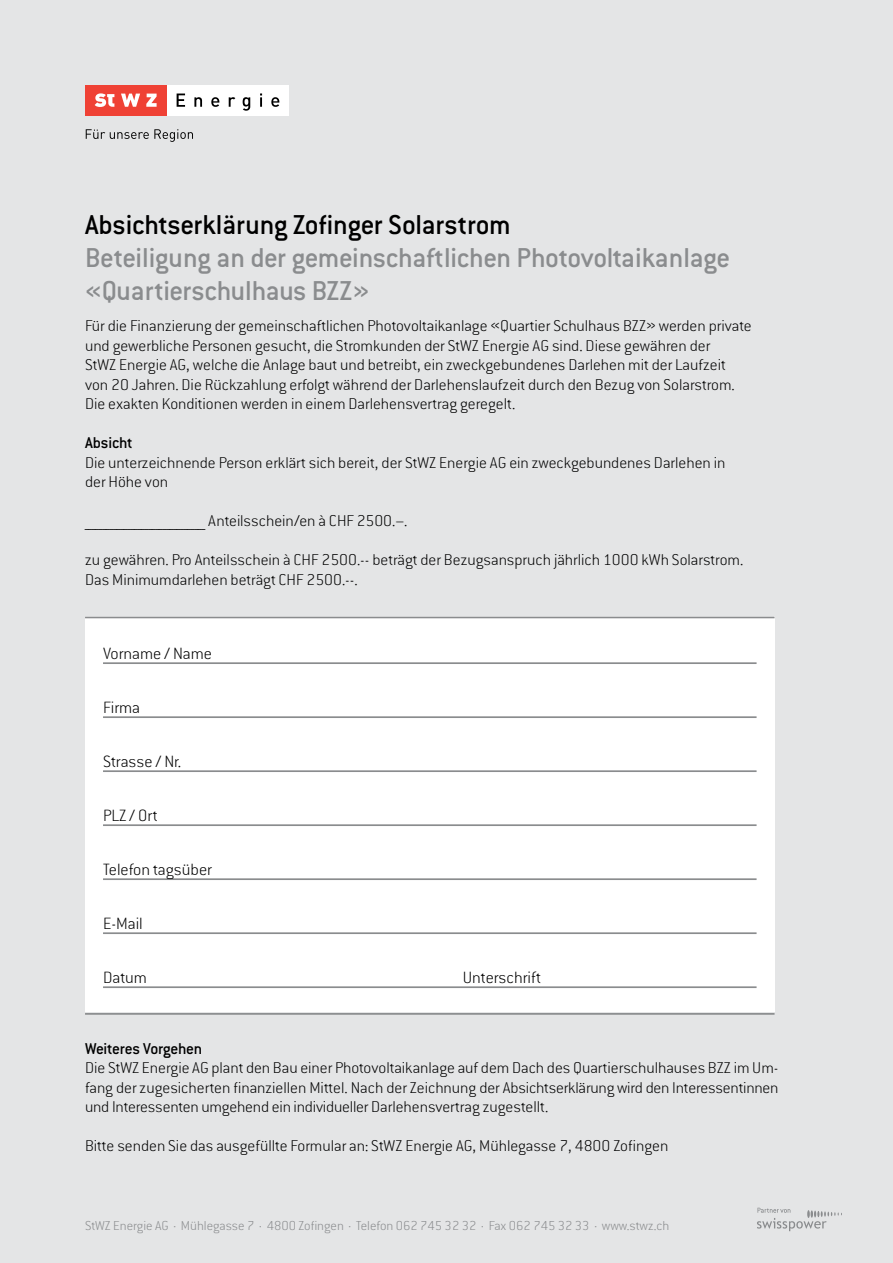
<style>
.page{position:relative;width:893px;height:1263px;background:#e4e5e6}
.page>*{position:absolute;margin:0;border:0;box-sizing:border-box;transform-origin:0 0}
.t1{font:500 30px/33px "Conduit ITC Pro";letter-spacing:-.015em;color:#8a8c8e}
.t2{font:500 30px "Conduit ITC Pro";letter-spacing:-.01em;color:#000}
.t3{font:200 18px "Conduit ITC Pro";color:#000}
.t4{font:200 17.25px/19.5px "Conduit ITC Pro";color:#000}
.t5{font:500 17.25px "Conduit ITC Pro";letter-spacing:-.015em;color:#000}
.t6{font:200 14.25px "Conduit ITC Pro";color:#8a8c8e}
</style>
<div class="page">
<div style="left:85px;top:617px;width:689px;height:395px;background:#fff"></div>
<hr style="left:103px;top:662px;width:654px;height:2px;background:#8a8c8e">
<hr style="left:103px;top:716px;width:654px;height:2px;background:#8a8c8e">
<hr style="left:103px;top:770px;width:654px;height:2px;background:#8a8c8e">
<hr style="left:103px;top:824px;width:654px;height:2px;background:#8a8c8e">
<hr style="left:103px;top:878px;width:654px;height:2px;background:#8a8c8e">
<hr style="left:103px;top:932px;width:654px;height:2px;background:#8a8c8e">
<hr style="left:103px;top:986px;width:654px;height:2px;background:#8a8c8e">
<hr style="left:85px;top:617px;width:689px;height:1px;background:#8a8c8e">
<hr style="left:85px;top:1013px;width:689px;height:2px;background:#8a8c8e">
<div style="left:166px;top:85px;width:123px;height:31px;background:#fff"></div>
<div style="left:85px;top:85px;width:81px;height:31px;background:#ef4135"></div>
<svg style="left:95px;top:93px;width:19px;height:14px"></svg>
<svg style="left:121px;top:94px;width:19px;height:13px"></svg>
<svg style="left:146px;top:94px;width:11px;height:13px"></svg>
<svg style="left:177px;top:94px;width:8px;height:13px"></svg>
<svg style="left:194px;top:97px;width:8px;height:10px"></svg>
<svg style="left:211px;top:97px;width:8px;height:10px"></svg>
<svg style="left:229px;top:97px;width:6px;height:10px"></svg>
<svg style="left:243px;top:97px;width:7px;height:14px"></svg>
<svg style="left:260px;top:93px;width:2px;height:14px"></svg>
<svg style="left:271px;top:97px;width:8px;height:10px"></svg>
<svg style="left:86px;top:129px;width:107px;height:13px"></svg>
<svg style="left:757px;top:1208px;width:85px;height:23px"></svg>
<h1 class="t2" style="left:85px;top:207px;width:427px">Absichtserklärung Zofinger Solarstrom</h1>
<h1 class="t1" style="left:85px;top:241px;width:647px">Beteiligung an der gemeinschaftlichen Photovoltaikanlage «Quartierschulhaus BZZ»</h1>
<p class="t4" style="left:85px;top:316px;width:668px">Für die Finanzierung der gemeinschaftlichen Photovoltaikanlage «Quartier Schulhaus BZZ» werden private und gewerbliche Personen gesucht, die Stromkunden der StWZ Energie AG sind. Diese gewähren der<br>StWZ Energie AG, welche die Anlage baut und betreibt, ein zweckgebundenes Darlehen mit der Laufzeit von 20 Jahren. Die Rückzahlung erfolgt während der Darlehenslaufzeit durch den Bezug von Solarstrom.<br>Die exakten Konditionen werden in einem Darlehensvertrag geregelt.</p>
<p class="t5" style="left:85px;top:433px;width:49px">Absicht</p>
<p class="t4" style="left:85px;top:453px;width:642px">Die unterzeichnende Person erklärt sich bereit, der StWZ Energie AG ein zweckgebundenes Darlehen in der Höhe von</p>
<p class="t4" style="left:85px;top:511px;width:324px">__________________________________ Anteilsschein/en à CHF 2500.−.</p>
<p class="t4" style="left:85px;top:550px;width:660px">zu gewähren. Pro Anteilsschein à CHF 2500.-- beträgt der Bezugsanspruch jährlich 1000 kWh Solarstrom.<br>Das Minimumdarlehen beträgt CHF 2500.--.</p>
<p class="t3" style="left:103px;top:644px;width:111px">Vorname / Name</p>
<p class="t3" style="left:103px;top:698px;width:39px">Firma</p>
<p class="t3" style="left:103px;top:752px;width:80px">Strasse / Nr.</p>
<p class="t3" style="left:103px;top:806px;width:56px">PLZ / Ort</p>
<p class="t3" style="left:103px;top:860px;width:110px">Telefon tagsüber</p>
<p class="t3" style="left:103px;top:914px;width:41px">E-Mail</p>
<p class="t3" style="left:103px;top:968px;width:45px">Datum</p>
<p class="t3" style="left:463px;top:968px;width:80px">Unterschrift</p>
<p class="t5" style="left:85px;top:1039px;width:119px">Weiteres Vorgehen</p>
<p class="t4" style="left:85px;top:1058px;width:695px;text-align:justify">Die StWZ Energie AG plant den Bau einer Photovoltaikanlage auf dem Dach des Quartierschulhauses BZZ im Um&shy;fang der zugesicherten finanziellen Mittel. Nach der Zeichnung der Absichtserklärung wird den Interessentinnen und Interessenten umgehend ein individueller Darlehensvertrag zugestellt.</p>
<p class="t4" style="left:85px;top:1136px;width:585px">Bitte senden Sie das ausgefüllte Formular an: StWZ Energie AG, Mühlegasse 7, 4800 Zofingen</p>
<p class="t6" style="left:85px;top:1217px;width:586px">StWZ Energie AG · Mühlegasse 7 · 4800 Zofingen · Telefon 062 745 32 32 · Fax 062 745 32 33 · www.stwz.ch</p>
</div>
